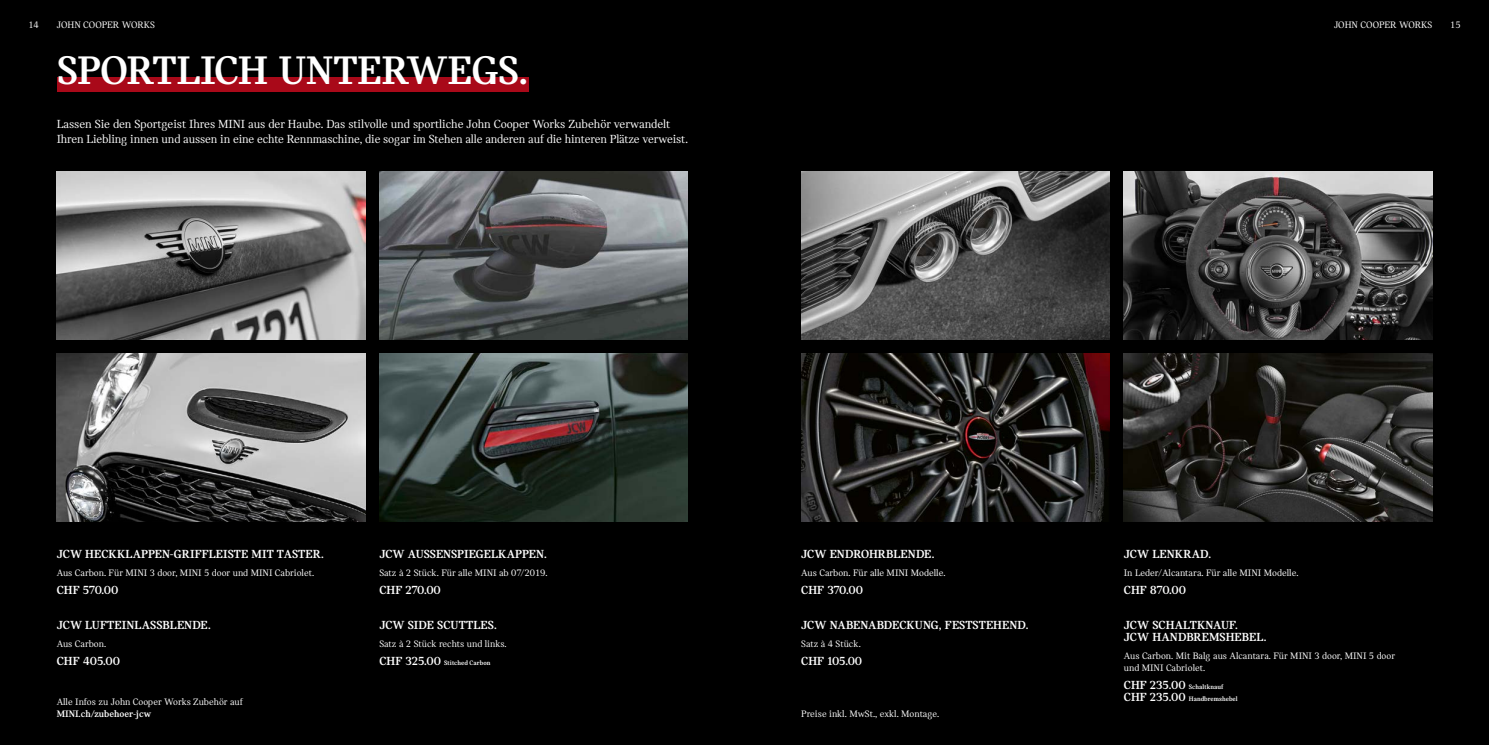
<style>
.page{position:relative;width:1489px;height:745px;background:#fff}
.page>*{position:absolute;margin:0;border:0;box-sizing:border-box;transform-origin:0 0}
.t1{font:42.5px "MINI Serif Headline";letter-spacing:-.01em;color:#fff}
.t2{font:700 12.5px/11.9px "MINI Serif";letter-spacing:.005em;color:#fff}
.t3{font:12.5px/15px "MINI Serif";letter-spacing:-.01em;color:#fff}
.t4{font:10px/11.9px "MINI Serif";color:#fff}
.t5{font:700 10px "MINI Serif";color:#fff}
.t6{font:700 6.88px/11.9px "MINI Serif";color:#fff}
.s1{font-size:12.5px}
</style>
<div class="page">
<div style="left:0;top:0;width:1488px;height:744px;background:#000"></div>
<img style="left:801px;top:353px;width:308px;height:168px">
<img style="left:379px;top:171px;width:308px;height:168px">
<img style="left:379px;top:353px;width:308px;height:168px">
<img style="left:57px;top:171px;width:308px;height:168px">
<img style="left:57px;top:353px;width:308px;height:168px">
<img style="left:801px;top:171px;width:308px;height:168px">
<img style="left:1123px;top:171px;width:308px;height:168px">
<img style="left:1123px;top:353px;width:308px;height:168px">
<div style="left:57px;top:77px;width:471px;height:14px;background:#a90919"></div>
<p class="t4" style="left:28px;top:19px;width:12px">14</p>
<p class="t4" style="left:57px;top:19px;width:100px">JOHN COOPER WORKS</p>
<p class="t4" style="left:1333px;top:19px;width:100px">JOHN COOPER WORKS</p>
<p class="t4" style="left:1449px;top:19px;width:12px">15</p>
<h1 class="t1" style="left:57px;top:48px;width:472px">SPORTLICH UNTERWEGS.</h1>
<p class="t3" style="left:57px;top:116px;width:632px">Lassen Sie den Sportgeist Ihres MINI aus der Haube. Das stilvolle und sportliche John Cooper Works Zubehör verwandelt<br>Ihren Liebling innen und aussen in eine echte Rennmaschine, die sogar im Stehen alle anderen auf die hinteren Plätze verweist.</p>
<p class="t2" style="left:57px;top:547px;width:268px">JCW HECKKLAPPEN-GRIFFLEISTE MIT TASTER.</p>
<p class="t4" style="left:57px;top:566px;width:259px">Aus Carbon. Für MINI 3 door, MINI 5 door und MINI Cabriolet.</p>
<p class="t2" style="left:57px;top:583px;width:63px">CHF 570.00</p>
<p class="t2" style="left:57px;top:618px;width:156px">JCW LUFTEINLASSBLENDE.</p>
<p class="t4" style="left:57px;top:637px;width:51px">Aus Carbon.</p>
<p class="t2" style="left:57px;top:654px;width:65px">CHF 405.00</p>
<p class="t4" style="left:57px;top:695px;width:188px">Alle Infos zu John Cooper Works Zubehör auf</p>
<p class="t5" style="left:57px;top:707px;width:96px">MINI.ch/zubehoer-jcw</p>
<p class="t2" style="left:379px;top:547px;width:169px">JCW AUSSENSPIEGELKAPPEN.</p>
<p class="t4" style="left:379px;top:566px;width:170px">Satz à 2 Stück. Für alle MINI ab 07/2019.</p>
<p class="t2" style="left:379px;top:583px;width:63px">CHF 270.00</p>
<p class="t2" style="left:379px;top:618px;width:119px">JCW SIDE SCUTTLES.</p>
<p class="t4" style="left:379px;top:637px;width:129px">Satz à 2 Stück rechts und links.</p>
<p class="t6" style="left:379px;top:656px;width:113px"><span class="s1">CHF 325.00</span> Stitched Carbon</p>
<p class="t2" style="left:801px;top:547px;width:135px">JCW ENDROHRBLENDE.</p>
<p class="t4" style="left:801px;top:566px;width:146px">Aus Carbon. Für alle MINI Modelle.</p>
<p class="t2" style="left:801px;top:583px;width:63px">CHF 370.00</p>
<p class="t2" style="left:801px;top:618px;width:229px">JCW NABENABDECKUNG, FESTSTEHEND.</p>
<p class="t4" style="left:801px;top:637px;width:61px">Satz à 4 Stück.</p>
<p class="t2" style="left:801px;top:654px;width:63px">CHF 105.00</p>
<p class="t4" style="left:801px;top:707px;width:139px">Preise inkl. MwSt., exkl. Montage.</p>
<p class="t2" style="left:1123px;top:547px;width:89px">JCW LENKRAD.</p>
<p class="t4" style="left:1123px;top:566px;width:176px">In Leder/Alcantara. Für alle MINI Modelle.</p>
<p class="t2" style="left:1123px;top:583px;width:64px">CHF 870.00</p>
<p class="t2" style="left:1123px;top:618px;width:144px">JCW SCHALTKNAUF.<br>JCW HANDBREMSHEBEL.</p>
<p class="t4" style="left:1123px;top:649px;width:273px">Aus Carbon. Mit Balg aus Alcantara. Für MINI 3 door, MINI 5 door und MINI Cabriolet.</p>
<p class="t6" style="left:1123px;top:680px;width:115px"><span class="s1">CHF 235.00</span> Schaltknauf<br><span class="s1">CHF 235.00</span> Handbremshebel</p>
</div>
